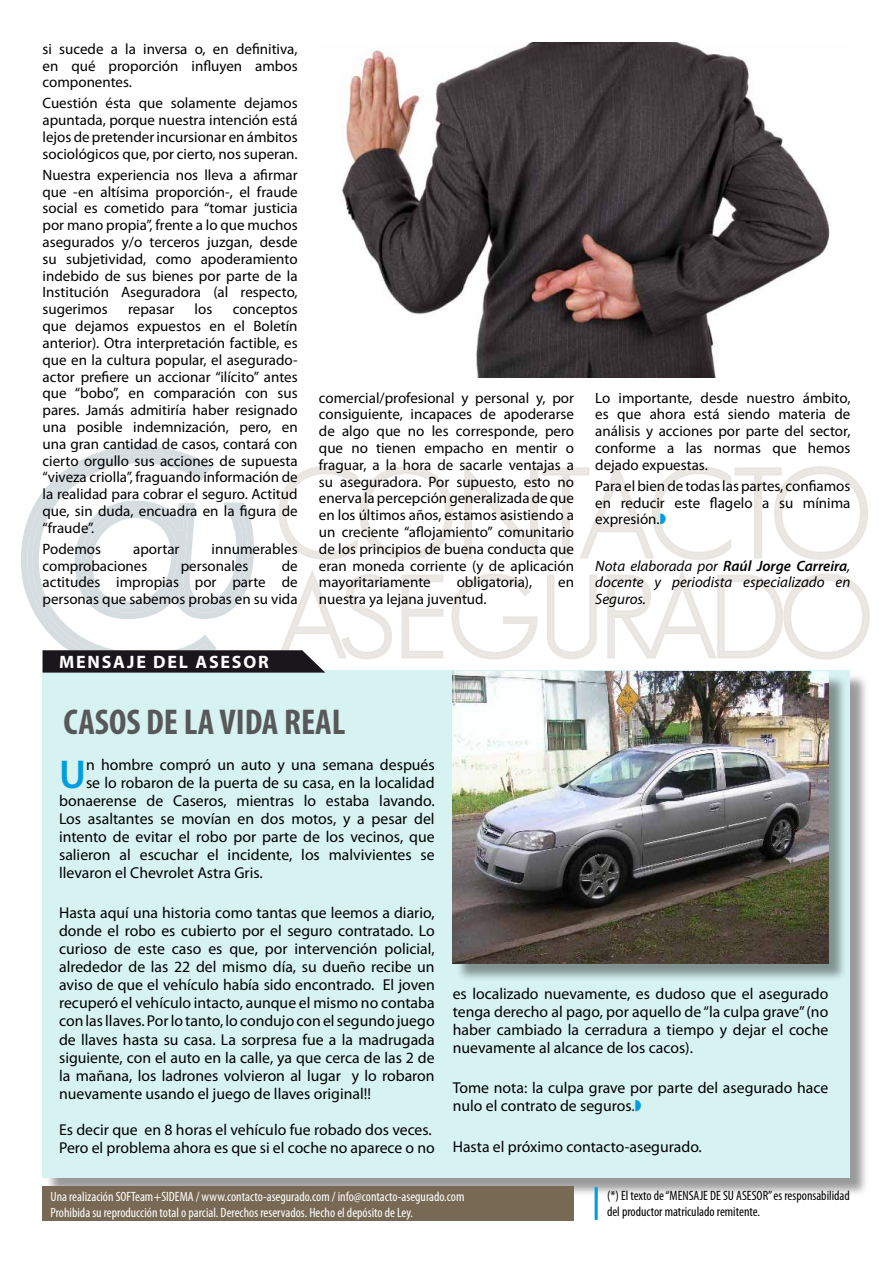
<style>
.page{position:relative;width:893px;height:1263px;background:#fff}
.page>*{position:absolute;margin:0;border:0;box-sizing:border-box;transform-origin:0 0}
.t1{font:600 40.5px "Myriad Pro";color:#009ee0}
.t2{font:700 condensed 36px "Myriad Pro";color:#58585a}
.t3{font:700 18px "Myriad Pro";letter-spacing:.1em;color:#fff}
.t4{font:15.75px/18px "Myriad Pro";color:#000;text-align:justify}
.t5{font:15px/16.8px "Myriad Pro";color:#000;text-align:justify}
.t6{font:italic 15px/16.8px "Myriad Pro";color:#000;text-align:justify}
.t7{font:condensed 13.5px/16.2px "Myriad Pro";color:#fff}
.t8{font:condensed 13.5px/16.2px "Myriad Pro";color:#000}
.s1{font-weight:600}
.s2{color:#222}
</style>
<div class="page">
<div style="left:45px;top:673px;width:824px;height:524px;background:#000;opacity:.4"></div>
<div style="left:43px;top:671px;width:807px;height:507px;background:#d6f3f1"></div>
<div style="left:43px;top:1186px;width:531px;height:34px;background:#786954"></div>
<hr style="left:595px;top:1187px;width:3px;height:33px;background:#009ee0">
<div style="left:455px;top:674px;width:392px;height:308px;background:#000;opacity:.4"></div>
<img style="left:453px;top:673px;width:375px;height:290px">
<img style="left:341px;top:43px;width:489px;height:335px">
<svg style="left:21px;top:446px;width:849px;height:227px"></svg>
<p class="t5" style="left:43px;top:40px;width:257px">si sucede a la inversa o, en definitiva, en qué proporción influyen ambos componentes.</p>
<p class="t5" style="left:43px;top:95px;width:257px">Cuestión ésta que solamente dejamos apuntada, porque nuestra intención está lejos de pretender incursionar en ámbitos sociológicos que, por cierto, nos superan.</p>
<p class="t5" style="left:43px;top:166px;width:257px">Nuestra experiencia nos lleva a afirmar que -en altísima proporción-, el fraude social es cometido para “tomar justicia por mano propia”, frente a lo que muchos asegurados y/o terceros juzgan, desde su subjetividad, como apoderamiento indebido de sus bienes por parte de la Institución Aseguradora (al respecto, sugerimos</p>
<p class="t5" style="left:128px;top:301px;width:48px">repasar</p>
<p class="t5" style="left:195px;top:301px;width:19px">los</p>
<p class="t5" style="left:43px;top:301px;width:257px;text-indent:190px">conceptos que dejamos expuestos en el Boletín anterior). Otra interpretación factible, es que en la cultura popular, el asegurado&shy;actor prefiere un accionar “ilícito” antes que “bobo”, en comparación con sus pares. Jamás admitiría haber resignado una posible indemnización, pero, en una gran cantidad de casos, contará con cierto orgullo sus acciones de supuesta “viveza criolla”, fraguando información de la realidad para cobrar el seguro. Actitud que, sin duda, encuadra en la figura de “fraude”.</p>
<p class="t5" style="left:43px;top:540px;width:60px">Podemos</p>
<p class="t5" style="left:133px;top:540px;width:48px">aportar</p>
<p class="t5" style="left:212px;top:540px;width:88px">innumerables</p>
<p class="t5" style="left:43px;top:557px;width:106px">comprobaciones</p>
<p class="t5" style="left:181px;top:557px;width:69px">personales</p>
<p class="t5" style="left:43px;top:557px;width:257px;text-indent:239px">de actitudes impropias por parte de personas que sabemos probas en su vida</p>
<p class="t3" style="left:59px;top:650px;width:211px">MENSAJE DEL ASESOR</p>
<p class="t5" style="left:319px;top:389px;width:257px">comercial/profesional y personal y, por consiguiente, incapaces de apoderarse de algo que no les corresponde, pero que no tienen empacho en mentir o fraguar, a la hora de sacarle ventajas a su aseguradora. Por supuesto, esto no enerva la percepción generalizada de que en los últimos años, estamos asistiendo a un creciente “aflojamiento” comunitario de los principios de buena conducta que eran moneda corriente (y de aplicación mayoritariamente</p>
<p class="t5" style="left:457px;top:574px;width:77px">obligatoria),</p>
<p class="t5" style="left:558px;top:574px;width:17px">en</p>
<p class="t5" style="left:319px;top:590px;width:169px">nuestra ya lejana juventud.</p>
<h2 class="t2" style="left:64px;top:700px;width:283px">CASOS DE LA VIDA REAL</h2>
<p class="t5" style="left:595px;top:389px;width:257px">Lo importante, desde nuestro ámbito, es que ahora está siendo materia de análisis y acciones por parte del sector, conforme a las normas que hemos dejado expuestas.</p>
<p class="t5" style="left:595px;top:477px;width:257px">Para el bien de todas las partes, confiamos en reducir este flagelo a su mínima expresión.</p>
<p class="t6" style="left:595px;top:557px;width:257px">Nota elaborada por <span class="s1">Raúl Jorge Carreira</span>, docente y periodista especializado en Seguros.</p>
<h1 class="t1" style="left:59px;top:749px;width:28px">U</h1>
<p class="t4" style="left:86px;top:756px;width:350px">n hombre compró un auto y una semana después</p>
<p class="t4" style="left:86px;top:774px;width:350px">se lo robaron de la puerta de su casa, en la localidad</p>
<p class="t4" style="left:59px;top:792px;width:377px">bonaerense de Caseros, mientras lo estaba lavando.</p>
<p class="t4" style="left:59px;top:810px;width:377px">Los asaltantes se movían en dos motos, y a pesar del</p>
<p class="t4" style="left:59px;top:828px;width:377px">intento de evitar el robo por parte de los vecinos, que</p>
<p class="t4" style="left:59px;top:846px;width:377px">salieron al escuchar el incidente, los malvivientes se</p>
<p class="t4" style="left:59px;top:864px;width:205px">llevaron el Chevrolet Astra Gris.</p>
<p class="t4" style="left:59px;top:904px;width:377px">Hasta aquí una historia como tantas que leemos a diario, donde el robo es cubierto por el seguro contratado. Lo curioso de este caso es que, por intervención policial, alrededor de las 22 del mismo día, su dueño recibe un aviso de que el vehículo había sido encontrado. El joven recuperó el vehículo intacto, aunque el mismo no contaba con las llaves. Por lo tanto, lo condujo con el segundo juego de llaves hasta su casa. La sorpresa fue a la madrugada siguiente, con el auto en la calle, ya que cerca de las 2 de la mañana, los ladrones volvieron al lugar y lo robaron nuevamente usando el juego de llaves original!!</p>
<p class="t4" style="left:59px;top:1120px;width:377px">Es decir que en 8 horas el vehículo fue robado dos veces.<br>Pero el problema ahora es que si el coche no aparece o no</p>
<p class="t4" style="left:453px;top:984px;width:377px">es localizado nuevamente, es dudoso que el asegurado tenga derecho al pago, por aquello de “la culpa grave” (no haber cambiado la cerradura a tiempo y dejar el coche nuevamente al alcance de los cacos).</p>
<p class="t4" style="left:453px;top:1079px;width:377px">Tome nota: la culpa grave por parte del asegurado hace nulo el contrato de seguros<span class="s2">.</span></p>
<p class="t4" style="left:453px;top:1137px;width:251px">Hasta el próximo contacto-asegurado.</p>
<p class="t7" style="left:50px;top:1188px;width:415px">Una realización SOFTeam+SIDEMA / www.contacto-asegurado.com / info@contacto-asegurado.com<br>Prohibida su reproducción total o parcial. Derechos reservados. Hecho el depósito de Ley.</p>
<p class="t8" style="left:607px;top:1187px;width:244px">(*) El texto de “MENSAJE DE SU ASESOR” es responsabilidad del productor matriculado remitente.</p>
</div>
